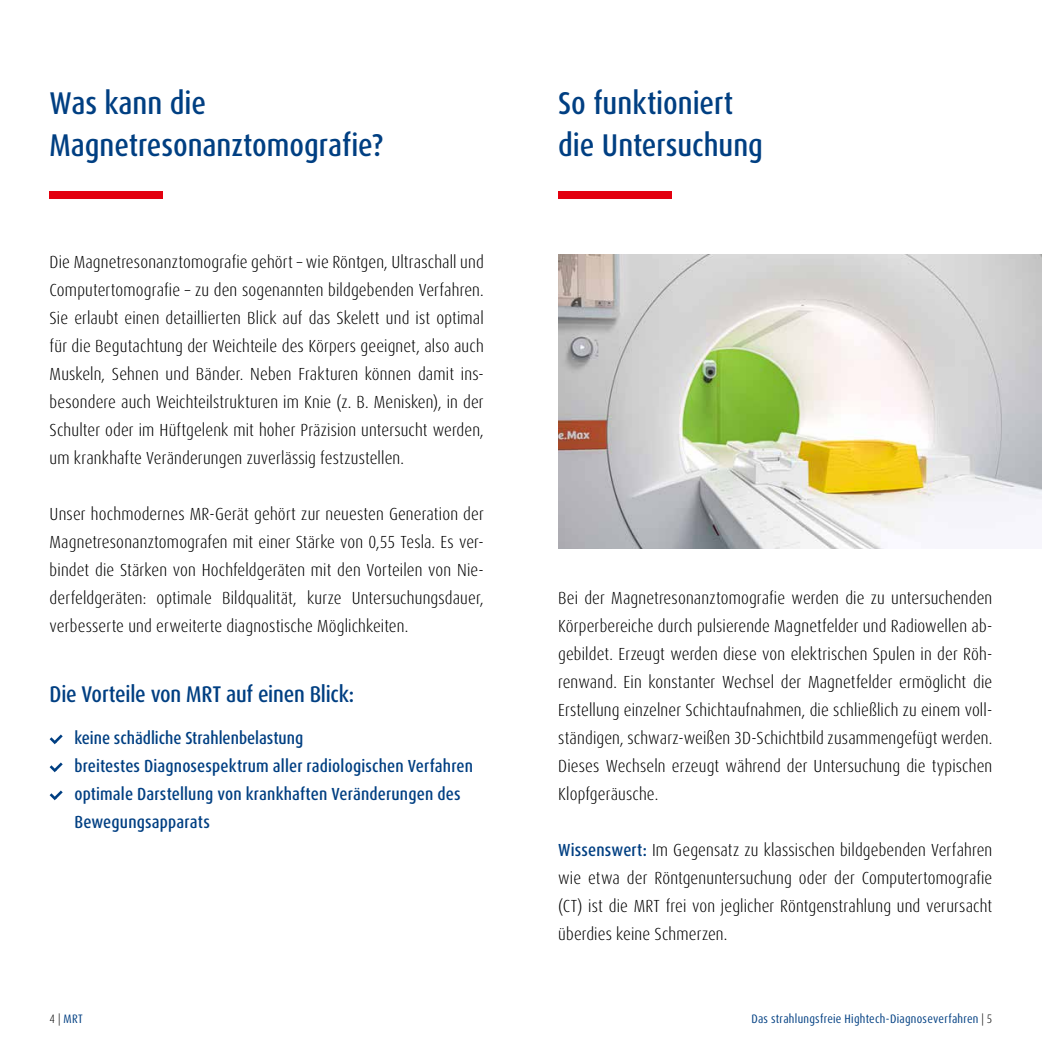
<style>
.page{position:relative;width:1042px;height:1042px;background:#fff}
.page>*{position:absolute;margin:0;border:0;box-sizing:border-box;transform-origin:0 0}
.t1{font:500 condensed 31.5px/42px "Dax OT";color:#003f82}
.t2{font:500 condensed 22.75px "Dax OT";letter-spacing:-.01em;color:#003f82}
.t3{font:300 condensed 17.5px/28px "Dax OT";letter-spacing:.01em;color:#000;text-align:justify}
.t4{font:500 condensed 17.5px/28px "Dax OT";letter-spacing:.01em;color:#003f82}
.t5{font:condensed 12.25px "Dax OT";letter-spacing:.02em;color:#003f82}
.s1{font-weight:500;color:#003f82}
.s2{font-weight:300;color:#000}
</style>
<div class="page">
<div style="left:50px;top:192px;width:113px;height:7px;background:#e3000f"></div>
<svg style="left:50px;top:734px;width:13px;height:10px"></svg>
<svg style="left:50px;top:762px;width:13px;height:10px"></svg>
<svg style="left:50px;top:790px;width:13px;height:10px"></svg>
<div style="left:558px;top:191px;width:113px;height:7px;background:#e3000f"></div>
<img style="left:558px;top:254px;width:484px;height:294px">
<h1 class="t1" style="left:50px;top:82px;width:335px">Was kann die<br>Magnetresonanztomografie?</h1>
<p class="t3" style="left:50px;top:248px;width:436px">Die Magnetresonanztomografie gehört – wie Röntgen, Ultraschall und Computertomografie – zu den sogenannten bildgebenden Verfahren.<br>Sie erlaubt einen detaillierten Blick auf das Skelett und ist optimal für die Begutachtung der Weichteile des Körpers geeignet, also auch Muskeln, Sehnen und Bänder. Neben Frakturen können damit ins&shy;besondere auch Weichteilstrukturen im Knie (z. B. Menisken), in der Schulter oder im Hüftgelenk mit hoher Präzision untersucht werden, um krankhafte Veränderungen zuverlässig festzustellen.</p>
<p class="t3" style="left:50px;top:500px;width:436px">Unser hochmodernes MR-Gerät gehört zur neuesten Generation der Magnetresonanztomografen mit einer Stärke von 0,55 Tesla. Es ver&shy;bindet die Stärken von Hochfeldgeräten mit den Vorteilen von Nie&shy;derfeldgeräten: optimale Bildqualität, kurze Untersuchungsdauer, verbesserte und erweiterte diagnostische Möglichkeiten.</p>
<h2 class="t2" style="left:50px;top:680px;width:306px">Die Vorteile von MRT auf einen Blick:</h2>
<p class="t4" style="left:74px;top:724px;width:400px">keine schädliche Strahlenbelastung<br>breitestes Diagnosespektrum aller radiologischen Verfahren optimale Darstellung von krankhaften Veränderungen des Bewegungsapparats</p>
<h1 class="t1" style="left:558px;top:82px;width:206px">So funktioniert die Untersuchung</h1>
<p class="t3" style="left:558px;top:584px;width:436px">Bei der Magnetresonanztomografie werden die zu untersuchenden Körperbereiche durch pulsierende Magnetfelder und Radiowellen ab&shy;gebildet. Erzeugt werden diese von elektrischen Spulen in der Röh&shy;renwand. Ein konstanter Wechsel der Magnetfelder ermöglicht die Erstellung einzelner Schichtaufnahmen, die schließlich zu einem voll&shy;ständigen, schwarz-weißen 3D-Schichtbild zusammengefügt werden.<br>Dieses Wechseln erzeugt während der Untersuchung die typischen Klopfgeräusche.</p>
<p class="t3" style="left:558px;top:836px;width:436px"><span class="s1">Wissenswert:</span> Im Gegensatz zu klassischen bildgebenden Verfahren wie etwa der Röntgenuntersuchung oder der Computertomografie (CT) ist die MRT frei von jeglicher Röntgenstrahlung und verursacht überdies keine Schmerzen.</p>
<p class="t5" style="left:50px;top:1011px;width:35px"><span class="s2">4 |</span> MRT</p>
<p class="t5" style="left:751px;top:1011px;width:242px">Das strahlungsfreie Hightech-Diagnoseverfahren <span class="s2">| 5</span></p>
</div>
